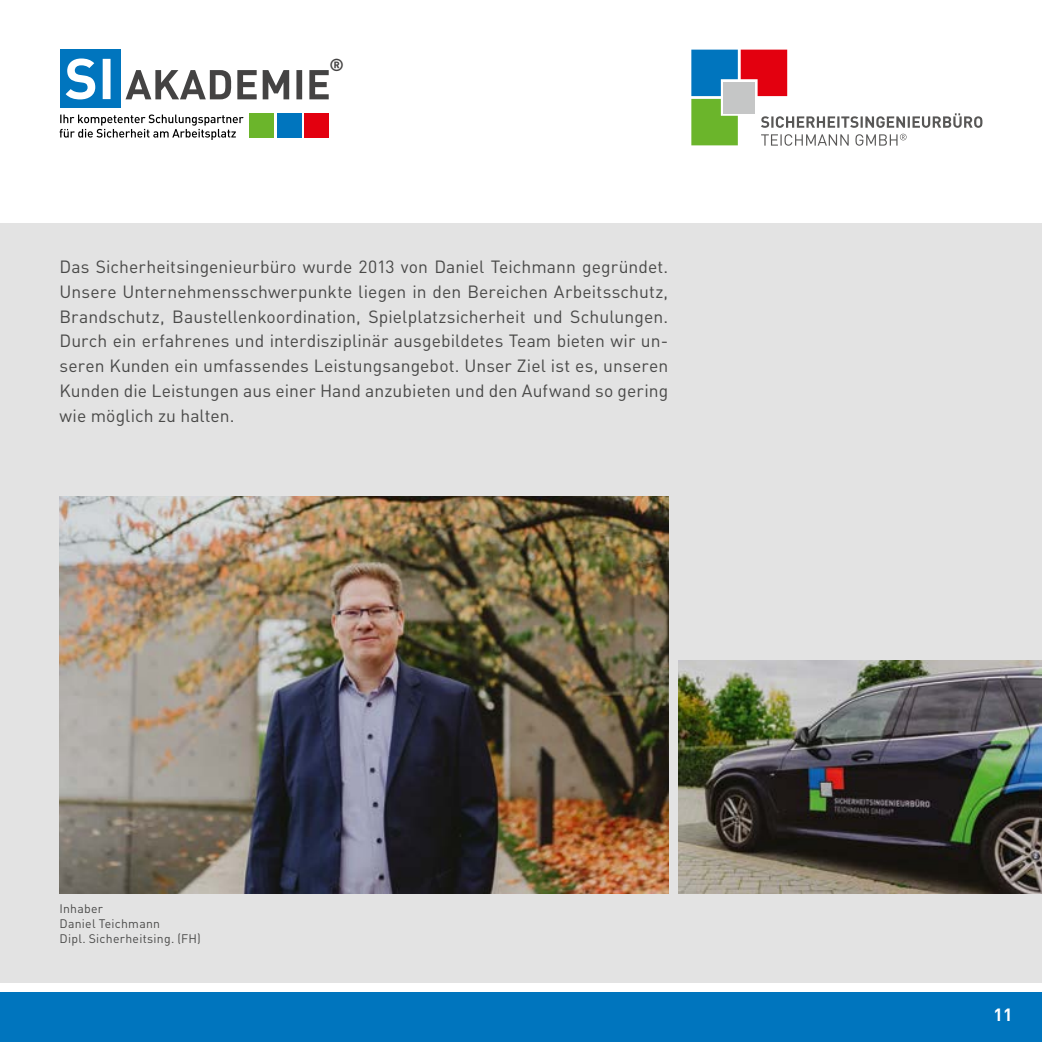
<style>
.page{position:relative;width:1042px;height:1042px;background:#fff}
.page>*{position:absolute;margin:0;border:0;box-sizing:border-box;transform-origin:0 0}
.t1{font:17.5px/24.8px "DIN Pro";letter-spacing:.005em;color:#494948;text-align:justify}
.t2{font:700 17.5px "DIN Pro";color:#fff}
.t3{font:700 17.15px "DIN Pro";color:#444343}
.t4{font:12.25px/14.7px "DIN Pro";letter-spacing:.02em;color:#494948}
</style>
<div class="page">
<div style="left:0;top:223px;width:1042px;height:759px;background:#e3e3e3"></div>
<div style="left:0;top:992px;width:1042px;height:50px;background:#0075be"></div>
<img style="left:60px;top:496px;width:608px;height:397px">
<img style="left:678px;top:661px;width:364px;height:232px">
<svg style="left:691px;top:50px;width:291px;height:95px"></svg>
<div style="left:724px;top:82px;width:31px;height:31px;background:#c5c6c6"></div>
<svg style="left:126px;top:70px;width:203px;height:29px"></svg>
<svg style="left:60px;top:114px;width:184px;height:26px"></svg>
<div style="left:304px;top:113px;width:25px;height:24px;background:#e3000f"></div>
<div style="left:277px;top:113px;width:24px;height:24px;background:#0075be"></div>
<div style="left:249px;top:113px;width:25px;height:24px;background:#6bb52b"></div>
<div style="left:60px;top:50px;width:61px;height:58px;background:#0075be"></div>
<svg style="left:66px;top:58px;width:45px;height:41px"></svg>
<p class="t3" style="left:330px;top:53px;width:16px">®</p>
<p class="t1" style="left:60px;top:253px;width:610px">Das Sicherheitsingenieurbüro wurde 2013 von Daniel Teichmann gegründet.<br>Unsere Unternehmensschwerpunkte liegen in den Bereichen Arbeitsschutz, Brandschutz, Baustellenkoordination, Spielplatzsicherheit und Schulungen.<br>Durch ein erfahrenes und interdisziplinär ausgebildetes Team bieten wir un&shy;seren Kunden ein umfassendes Leistungsangebot. Unser Ziel ist es, unseren Kunden die Leistungen aus einer Hand anzubieten und den Aufwand so gering wie möglich zu halten.</p>
<p class="t4" style="left:60px;top:901px;width:143px">Inhaber<br>Daniel Teichmann<br>Dipl. Sicherheitsing. (FH)</p>
<p class="t2" style="left:993px;top:1002px;width:21px">11</p>
</div>
